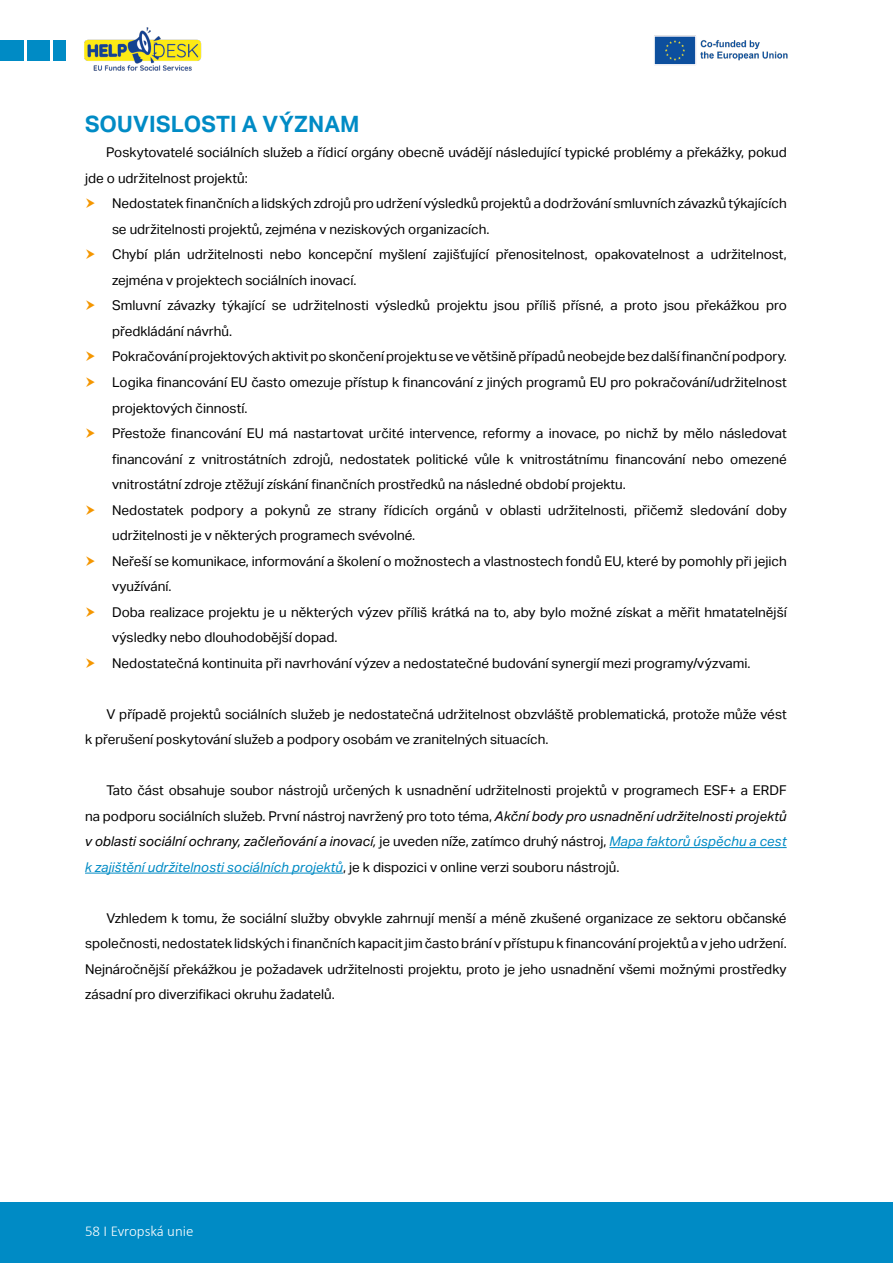
<style>
.page{position:relative;width:893px;height:1263px;background:#fff}
.page>*{position:absolute;margin:0;border:0;box-sizing:border-box;transform-origin:0 0}
.t1{font:700 22.5px "Aktiv Grotesk";letter-spacing:.01em;color:#008bc5}
.t2{font:300 15px "Calibri";color:#fff}
.t3{font:13.5px/25.5px "Aktiv Grotesk";color:#000}
.s1{font-style:italic}
.s2{font-style:italic;color:#008bc5}
</style>
<div class="page">
<div style="left:0;top:1202px;width:893px;height:61px;background:#008bc5"></div>
<div style="left:0;top:40px;width:23px;height:21px;background:#008bc5"></div>
<div style="left:27px;top:40px;width:22px;height:21px;background:#008bc5"></div>
<div style="left:53px;top:40px;width:13px;height:21px;background:#008bc5"></div>
<img style="left:654px;top:36px;width:134px;height:29px">
<img style="left:84px;top:27px;width:118px;height:44px">
<hr style="left:609px;top:847px;width:178px;height:1px;background:#008bc5">
<hr style="left:85px;top:873px;width:258px;height:1px;background:#008bc5">
<h1 class="t1" style="left:85px;top:111px;width:276px">SOUVISLOSTI A VÝZNAM</h1>
<p class="t3" style="left:85px;top:140px;width:703px;text-indent:21px">Poskytovatelé sociálních služeb a řídicí orgány obecně uvádějí následující typické problémy a překážky, pokud jde o udržitelnost projektů:</p>
<p class="t3" style="left:112px;top:191px;width:676px">Nedostatek finančních a lidských zdrojů pro udržení výsledků projektů a dodržování smluvních závazků týkajících se udržitelnosti projektů, zejména v neziskových organizacích.<br>Chybí plán udržitelnosti nebo koncepční myšlení zajišťující přenositelnost, opakovatelnost a udržitelnost, zejména v projektech sociálních inovací.<br>Smluvní závazky týkající se udržitelnosti výsledků projektu jsou příliš přísné, a proto jsou překážkou pro předkládání návrhů.<br>Pokračováníprojektových aktivitposkončeníprojektu se ve většiněpřípadů neobejdebezdalší finančnípodpory.<br>Logika financování EU často omezuje přístup k financování z jiných programů EU pro pokračování/udržitelnost projektových činností.<br>Přestože financování EU má nastartovat určité intervence, reformy a inovace, po nichž by mělo následovat financování z vnitrostátních zdrojů, nedostatek politické vůle k vnitrostátnímu financování nebo omezené vnitrostátní zdroje ztěžují získání finančních prostředků na následné období projektu.<br>Nedostatek podpory a pokynů ze strany řídicích orgánů v oblasti udržitelnosti, přičemž sledování doby udržitelnosti je v některých programech svévolné.<br>Neřeší se komunikace, informování a školení o možnostech a vlastnostech fondů EU, které by pomohly při jejich využívání.<br>Doba realizace projektu je u některých výzev příliš krátká na to, aby bylo možné získat a měřit hmatatelnější výsledky nebo dlouhodobější dopad.<br>Nedostatečná kontinuita při navrhování výzev a nedostatečné budování synergií mezi programy/výzvami.</p>
<p class="t3" style="left:85px;top:701px;width:703px;text-indent:21px">V případě projektů sociálních služeb je nedostatečná udržitelnost obzvláště problematická, protože může vést k přerušení poskytování služeb a podpory osobám ve zranitelných situacích.</p>
<p class="t3" style="left:85px;top:778px;width:703px;text-align:justify;text-indent:21px">Tato část obsahuje soubor nástrojů určených k usnadnění udržitelnosti projektů v programech ESF+ a ERDF na podporu sociálních služeb. První nástroj navržený pro toto téma, <span class="s1">Akční body pro usnadnění udržitelnosti projektů v oblasti sociální ochrany, začleňování a inovací,</span> je uveden níže, zatímco druhý nástroj, <span class="s2">Mapa faktorů úspěchu a cest k zajištění udržitelnosti sociálních projektů</span>, je k dispozici v online verzi souboru nástrojů.</p>
<p class="t3" style="left:85px;top:905px;width:703px;text-align:justify;text-indent:21px">Vzhledem k tomu, že sociální služby obvykle zahrnují menší a méně zkušené organizace ze sektoru občanské společnosti, nedostatek lidských i finančních kapacitjim často brání v přístupu k financování projektů a v jeho udržení.<br>Nejnáročnější překážkou je požadavek udržitelnosti projektu, proto je jeho usnadnění všemi možnými prostředky zásadní pro diverzifikaci okruhu žadatelů.</p>
<p class="t2" style="left:85px;top:1221px;width:110px">58 I Evropská unie</p>
</div>
